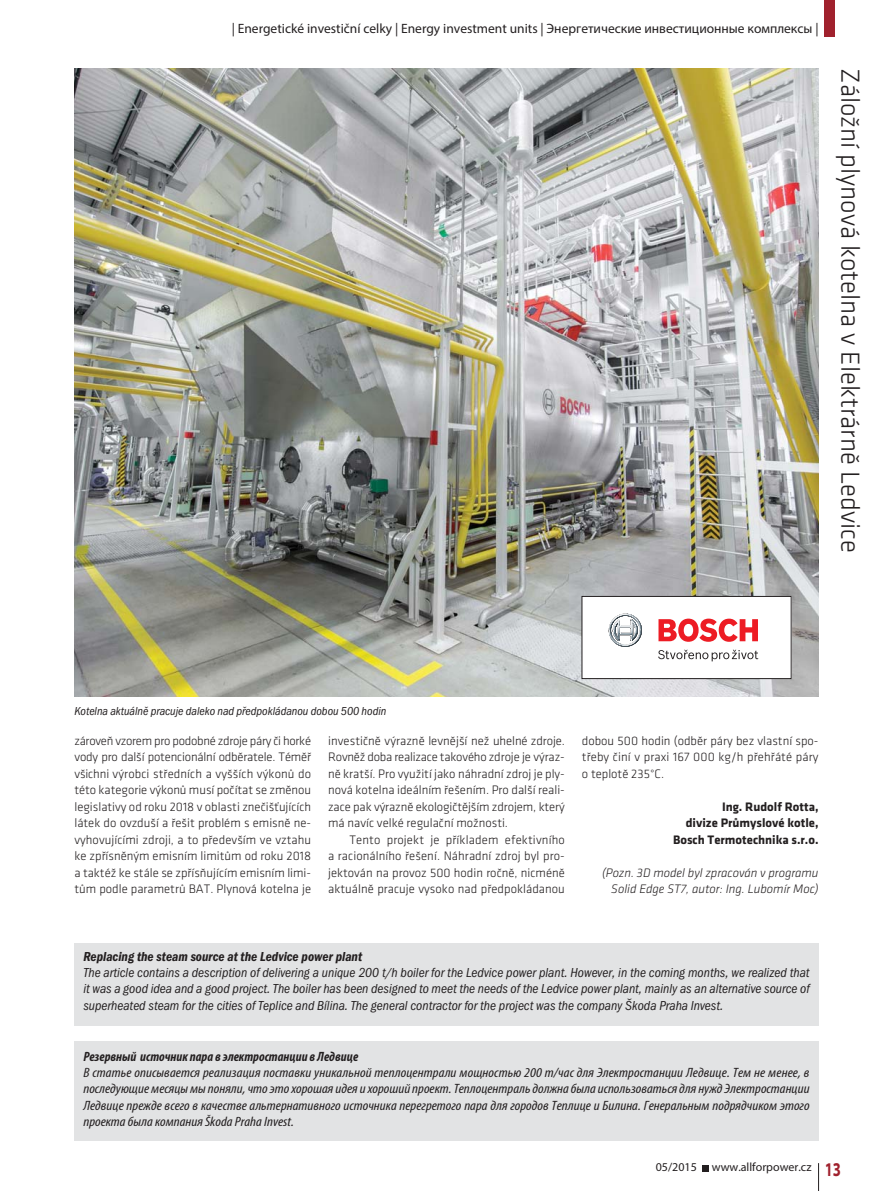
<style>
.page{position:relative;width:893px;height:1191px;background:#fff}
.page>*{position:absolute;margin:0;border:0;box-sizing:border-box;transform-origin:0 0}
.t1{font:300 27px "Klavika";color:#231f20}
.t2{font:italic condensed 13.5px/16.2px "Myriad Pro";color:#231f20;text-align:justify;scale:1.12 1}
.t3{font:13.5px/16.2px "Franklin Got Itc TOT Boo Con Ita";color:#231f20;text-align:justify}
.t4{font:13.5px "Myriad Pro";color:#231f20}
.t5{font:13.5px "Franklin Got Itc TOT Dem Con Ita";color:#231f20}
.t6{font:italic 700 condensed 13.5px "Myriad Pro";color:#231f20}
.t7{font:300 12.75px/16.5px "Klavika";color:#231f20;text-align:justify}
.t8{font:italic 300 12.75px/16.5px "Klavika";color:#231f20;text-align:right}
.t9{font:700 12.75px/16.5px "Klavika";color:#231f20;text-align:right}
.t10{font:12px "Franklin Got Itc TOT Boo Con Ita";color:#231f20}
.t11{font:12px "Myriad Pro";color:#231f20}
.s1{font-weight:700;font-stretch:semi-expanded;font-size:19.5px;color:#a0212d}
</style>
<div class="page">
<svg style="left:702px;top:1165px;width:6px;height:6px"></svg>
<svg style="left:818px;top:1163px;width:1px;height:27px"></svg>
<div style="left:824px;top:0;width:11px;height:37px;background:#a0212d"></div>
<div style="left:74px;top:943px;width:745px;height:82px;background:#e2e3e4"></div>
<div style="left:74px;top:1042px;width:745px;height:99px;background:#e2e3e4"></div>
<img style="left:74px;top:68px;width:745px;height:629px">
<div style="left:582px;top:596px;width:209px;height:82px;background:#fff"></div>
<svg style="left:609px;top:613px;width:33px;height:34px"></svg>
<svg style="left:658px;top:649px;width:100px;height:12px"></svg>
<svg style="left:658px;top:618px;width:100px;height:24px"></svg>
<div style="left:582px;top:596px;width:209px;height:83px;border:1px solid #231f20"></div>
<p class="t4" style="left:232px;top:21px;width:588px">| Energetické investiční celky | Energy investment units | Энергетические инвестиционные комплексы |</p>
<h1 class="t1" style="left:860px;top:68px;width:486px;rotate:90deg">Záložní plynová kotelna v Elektrárně Ledvice</h1>
<p class="t10" style="left:74px;top:707px;width:313px">Kotelna aktuálně pracuje daleko nad předpokládanou dobou 500 hodin</p>
<p class="t7" style="left:74px;top:733px;width:238px">zároveň vzorem pro podobné zdroje páry či horké vody pro další potencionální odběratele. Téměř všichni výrobci středních a vyšších výkonů do této kategorie výkonů musí počítat se změnou legislativy od roku 2018 v oblasti znečišťujících látek do ovzduší a řešit problém s emisně ne&shy;vyhovujícími zdroji, a to především ve vztahu ke zpřísněným emisním limitům od roku 2018 a taktéž ke stále se zpřísňujícím emisním limi&shy;tům podle parametrů BAT. Plynová kotelna je</p>
<p class="t7" style="left:328px;top:733px;width:238px">investičně výrazně levnější než uhelné zdroje.<br>Rovněž doba realizace takového zdroje je výraz&shy;ně kratší. Pro využití jako náhradní zdroj je ply&shy;nová kotelna ideálním řešením. Pro další reali&shy;zace pak výrazně ekologičtějším zdrojem, který má navíc velké regulační možnosti.</p>
<p class="t7" style="left:328px;top:832px;width:238px;text-indent:21px">Tento projekt je příkladem efektivního a racionálního řešení. Náhradní zdroj byl pro&shy;jektován na provoz 500 hodin ročně, nicméně aktuálně pracuje vysoko nad předpokládanou</p>
<p class="t7" style="left:582px;top:733px;width:238px">dobou 500 hodin (odběr páry bez vlastní spo&shy;třeby činí v praxi 167 000 kg/h přehřáté páry o teplotě 235°C.</p>
<p class="t9" style="left:673px;top:799px;width:147px">Ing. Rudolf Rotta,<br>divize Průmyslové kotle,<br>Bosch Termotechnika s.r.o.</p>
<p class="t8" style="left:602px;top:865px;width:218px">(Pozn. 3D model byl zpracován v programu<br>Solid Edge ST7, autor: Ing. Lubomír Moc)</p>
<p class="t5" style="left:83px;top:951px;width:280px">Replacing the steam source at the Ledvice power plant</p>
<p class="t3" style="left:83px;top:965px;width:728px">The article contains a description of delivering a unique 200 t/h boiler for the Ledvice power plant. However, in the coming months, we realized that it was a good idea and a good project. The boiler has been designed to meet the needs of the Ledvice power plant, mainly as an alternative source of superheated steam for the cities of Teplice and Bílina. The general contractor for the project was the company Škoda Praha Invest.</p>
<p class="t6" style="left:83px;top:1048px;width:276px">Резервный источник пара в электростанции в Ледвице</p>
<p class="t2" style="left:83px;top:1064px;width:650px">В статье описывается реализация поставки уникальной теплоцентрали мощностью 200 т/час для Электростанции Ледвице. Тем не менее, в последующие месяцы мы поняли, что это хорошая идея и хороший проект. Теплоцентраль должна была использоваться для нужд Электростанции Ледвице прежде всего в качестве альтернативного источника перегретого пара для городов Теплице и Билина. Генеральным подрядчиком этого проекта была компания Škoda Praha Invest.</p>
<p class="t11" style="left:656px;top:1159px;width:187px">05/2015 www.allforpower.cz <span class="s1">13</span></p>
</div>
